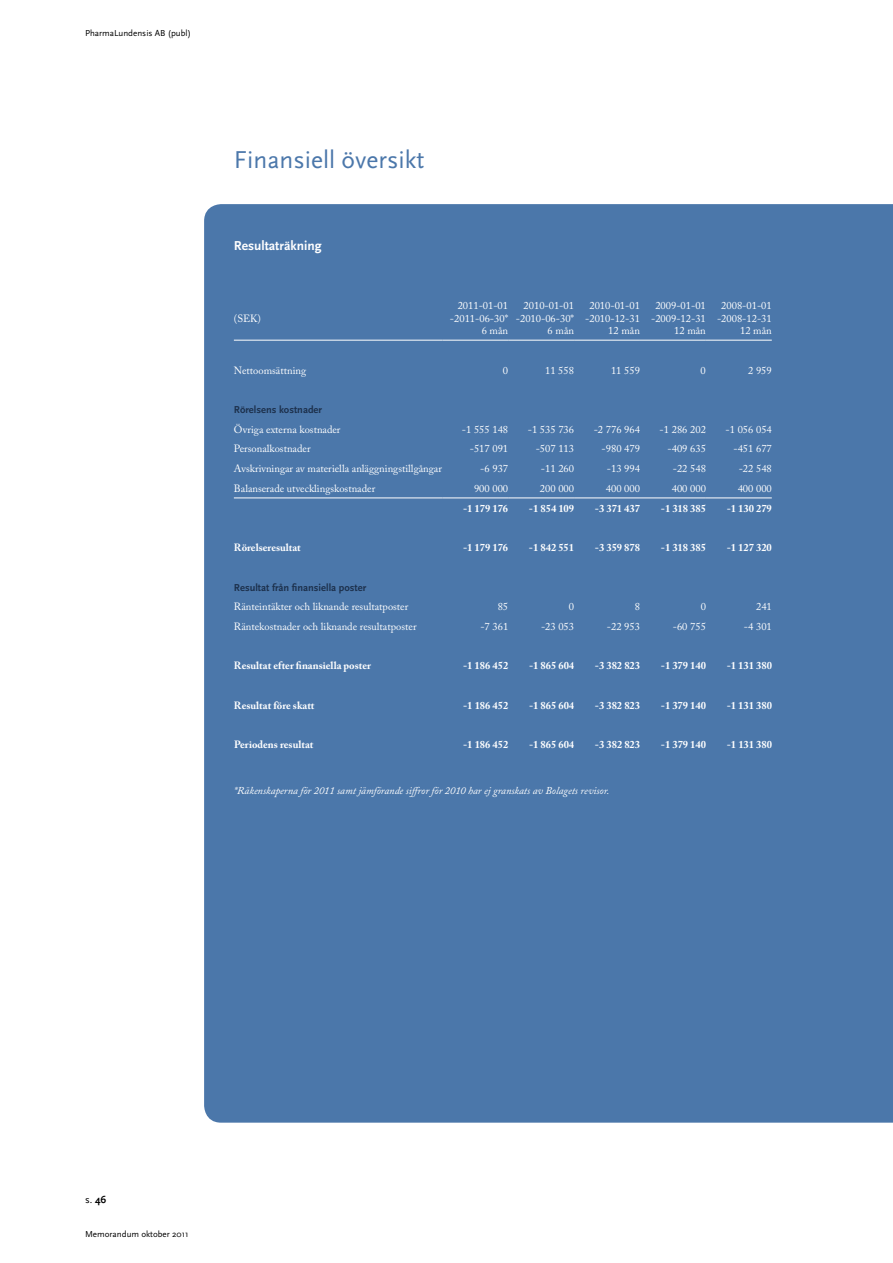
<style>
.page{position:relative;width:893px;height:1263px;background:#fff}
.page>*{position:absolute;margin:0;border:0;box-sizing:border-box;transform-origin:0 0}
.t1{font:25.5px "Scala Sans OT";color:#4b77aa}
.t2{font:700 13.5px "Scala Sans OT";color:#fff}
.t3{font:10.5px/12.6px "Adobe Caslon Pro";color:#fff;text-align:right}
.t4{font:700 10.5px "Adobe Caslon Pro";color:#fff}
.t5{font:italic 10.5px "Adobe Caslon Pro";color:#fff}
.t6{font:700 10.5px "Scala Sans OT";color:#1d314d}
.t7{font:10.5px "Scala Sans OT";color:#000}
.t8{font:9px "Scala Sans OT";color:#000}
.s1{font-weight:700}
</style>
<div class="page">
<div style="left:204px;top:204px;width:689px;height:919px;background:#4b77aa"></div>
<hr style="left:234px;top:340px;width:208px;height:1px;background:#fff">
<hr style="left:442px;top:340px;width:66px;height:1px;background:#fff">
<hr style="left:508px;top:340px;width:66px;height:1px;background:#fff">
<hr style="left:574px;top:340px;width:66px;height:1px;background:#fff">
<hr style="left:640px;top:340px;width:66px;height:1px;background:#fff">
<hr style="left:706px;top:340px;width:66px;height:1px;background:#fff">
<hr style="left:234px;top:498px;width:208px;height:1px;background:#fff">
<hr style="left:442px;top:498px;width:66px;height:1px;background:#fff">
<hr style="left:508px;top:498px;width:66px;height:1px;background:#fff">
<hr style="left:574px;top:498px;width:66px;height:1px;background:#fff">
<hr style="left:640px;top:498px;width:66px;height:1px;background:#fff">
<hr style="left:706px;top:498px;width:66px;height:1px;background:#fff">
<p class="t8" style="left:85px;top:28px;width:107px">PharmaLundensis AB (publ)</p>
<h1 class="t1" style="left:234px;top:144px;width:192px">Finansiell översikt</h1>
<p class="t2" style="left:234px;top:237px;width:89px">Resultaträkning</p>
<p class="t3" style="left:234px;top:312px;width:29px">(SEK)</p>
<p class="t3" style="left:450px;top:299px;width:60px">2011-01-01 -2011-06-30*<br>6 mån</p>
<p class="t3" style="left:516px;top:299px;width:60px">2010-01-01 -2010-06-30*<br>6 mån</p>
<p class="t3" style="left:585px;top:299px;width:56px">2010-01-01 -2010-12-31<br>12 mån</p>
<p class="t3" style="left:651px;top:299px;width:56px">2009-01-01 -2009-12-31<br>12 mån</p>
<p class="t3" style="left:717px;top:299px;width:56px">2008-01-01 -2008-12-31<br>12 mån</p>
<p class="t3" style="left:234px;top:364px;width:74px">Nettoomsättning</p>
<p class="t3" style="left:503px;top:364px;width:7px">0</p>
<p class="t3" style="left:545px;top:364px;width:30px">11 558</p>
<p class="t3" style="left:611px;top:364px;width:30px">11 559</p>
<p class="t3" style="left:701px;top:364px;width:7px">0</p>
<p class="t3" style="left:748px;top:364px;width:25px">2 959</p>
<p class="t6" style="left:234px;top:403px;width:90px">Rörelsens kostnader</p>
<p class="t3" style="left:234px;top:423px;width:108px">Övriga externa kostnader</p>
<p class="t3" style="left:462px;top:423px;width:48px">-1 555 148</p>
<p class="t3" style="left:528px;top:423px;width:48px">-1 535 736</p>
<p class="t3" style="left:594px;top:423px;width:48px">-2 776 964</p>
<p class="t3" style="left:660px;top:423px;width:48px">-1 286 202</p>
<p class="t3" style="left:725px;top:423px;width:48px">-1 056 054</p>
<p class="t3" style="left:234px;top:443px;width:78px">Personalkostnader</p>
<p class="t3" style="left:470px;top:443px;width:40px">-517 091</p>
<p class="t3" style="left:536px;top:443px;width:40px">-507 113</p>
<p class="t3" style="left:602px;top:443px;width:40px">-980 479</p>
<p class="t3" style="left:667px;top:443px;width:40px">-409 635</p>
<p class="t3" style="left:733px;top:443px;width:40px">-451 677</p>
<p class="t3" style="left:234px;top:462px;width:210px">Avskrivningar av materiella anläggningstillgångar</p>
<p class="t3" style="left:480px;top:462px;width:29px">-6 937</p>
<p class="t3" style="left:541px;top:462px;width:35px">-11 260</p>
<p class="t3" style="left:607px;top:462px;width:35px">-13 994</p>
<p class="t3" style="left:673px;top:462px;width:35px">-22 548</p>
<p class="t3" style="left:739px;top:462px;width:35px">-22 548</p>
<p class="t3" style="left:234px;top:482px;width:143px">Balanserade utvecklingskostnader</p>
<p class="t3" style="left:474px;top:482px;width:36px">900 000</p>
<p class="t3" style="left:540px;top:482px;width:36px">200 000</p>
<p class="t3" style="left:606px;top:482px;width:36px">400 000</p>
<p class="t3" style="left:672px;top:482px;width:36px">400 000</p>
<p class="t3" style="left:738px;top:482px;width:36px">400 000</p>
<p class="t4" style="left:463px;top:502px;width:47px">-1 179 176</p>
<p class="t4" style="left:529px;top:502px;width:47px">-1 854 109</p>
<p class="t4" style="left:595px;top:502px;width:47px">-3 371 437</p>
<p class="t4" style="left:661px;top:502px;width:47px">-1 318 385</p>
<p class="t4" style="left:727px;top:502px;width:47px">-1 130 279</p>
<p class="t4" style="left:234px;top:541px;width:68px">Rörelseresultat</p>
<p class="t4" style="left:463px;top:541px;width:47px">-1 179 176</p>
<p class="t4" style="left:529px;top:541px;width:47px">-1 842 551</p>
<p class="t4" style="left:595px;top:541px;width:47px">-3 359 878</p>
<p class="t4" style="left:661px;top:541px;width:47px">-1 318 385</p>
<p class="t4" style="left:727px;top:541px;width:47px">-1 127 320</p>
<p class="t6" style="left:234px;top:581px;width:134px">Resultat från finansiella poster</p>
<p class="t3" style="left:234px;top:600px;width:176px">Ränteintäkter och liknande resultatposter</p>
<p class="t3" style="left:498px;top:600px;width:12px">85</p>
<p class="t3" style="left:569px;top:600px;width:7px">0</p>
<p class="t3" style="left:635px;top:600px;width:7px">8</p>
<p class="t3" style="left:701px;top:600px;width:7px">0</p>
<p class="t3" style="left:756px;top:600px;width:17px">241</p>
<p class="t3" style="left:234px;top:620px;width:184px">Räntekostnader och liknande resultatposter</p>
<p class="t3" style="left:480px;top:620px;width:29px">-7 361</p>
<p class="t3" style="left:541px;top:620px;width:35px">-23 053</p>
<p class="t3" style="left:607px;top:620px;width:35px">-22 953</p>
<p class="t3" style="left:673px;top:620px;width:35px">-60 755</p>
<p class="t3" style="left:744px;top:620px;width:29px">-4 301</p>
<p class="t4" style="left:234px;top:660px;width:139px">Resultat efter finansiella poster</p>
<p class="t4" style="left:463px;top:660px;width:47px">-1 186 452</p>
<p class="t4" style="left:529px;top:660px;width:47px">-1 865 604</p>
<p class="t4" style="left:595px;top:660px;width:47px">-3 382 823</p>
<p class="t4" style="left:661px;top:660px;width:47px">-1 379 140</p>
<p class="t4" style="left:727px;top:660px;width:47px">-1 131 380</p>
<p class="t4" style="left:234px;top:699px;width:82px">Resultat före skatt</p>
<p class="t4" style="left:463px;top:699px;width:47px">-1 186 452</p>
<p class="t4" style="left:529px;top:699px;width:47px">-1 865 604</p>
<p class="t4" style="left:595px;top:699px;width:47px">-3 382 823</p>
<p class="t4" style="left:661px;top:699px;width:47px">-1 379 140</p>
<p class="t4" style="left:727px;top:699px;width:47px">-1 131 380</p>
<p class="t4" style="left:234px;top:738px;width:81px">Periodens resultat</p>
<p class="t4" style="left:463px;top:738px;width:47px">-1 186 452</p>
<p class="t4" style="left:529px;top:738px;width:47px">-1 865 604</p>
<p class="t4" style="left:595px;top:738px;width:47px">-3 382 823</p>
<p class="t4" style="left:661px;top:738px;width:47px">-1 379 140</p>
<p class="t4" style="left:727px;top:738px;width:47px">-1 131 380</p>
<p class="t5" style="left:234px;top:784px;width:377px">*Räkenskaperna för 2011 samt jämförande siffror för 2010 har ej granskats av Bolagets revisor.</p>
<p class="t7" style="left:85px;top:1193px;width:23px">s. <span class="s1">46</span></p>
<p class="t8" style="left:85px;top:1229px;width:105px">Memorandum oktober 2011</p>
</div>
